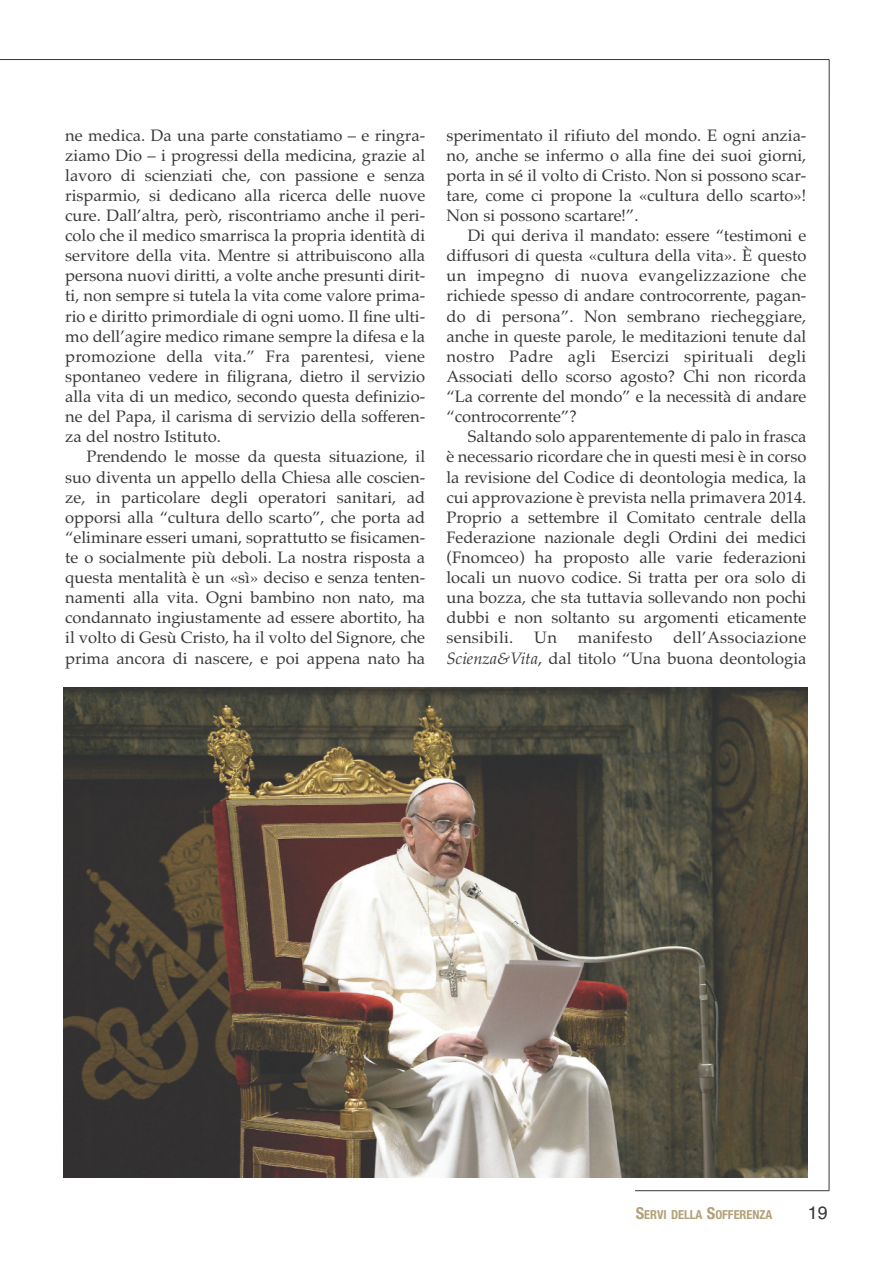
<style>
.page{position:relative;width:893px;height:1263px;background:#fff}
.page>*{position:absolute;margin:0;border:0;box-sizing:border-box;transform-origin:0 0}
.t1{font:18px "Helvetica";color:#393839}
.t2{font:16.5px/20.1px "Palatino";color:#393839;text-align:justify}
.t3{font:16.5px "Palatino";letter-spacing:.02em;color:#393839}
.t4{font:700 condensed 12.3px "Helvetica Neue";color:#b2a179}
.s1{font-style:italic}
.s2{font-size:16.5px}
</style>
<div class="page">
<hr style="left:829px;top:60px;width:1px;height:1131px;background:#393839">
<hr style="left:0;top:59px;width:829px;height:1px;background:#393839">
<hr style="left:635px;top:1190px;width:194px;height:1px;background:#393839">
<img style="left:63px;top:687px;width:745px;height:491px">
<p class="t2" style="left:65px;top:125px;width:361px">ne medica. Da una parte constatiamo – e ringra&shy;ziamo Dio – i progressi della medicina, grazie al lavoro di scienziati che, con passione e senza risparmio, si dedicano alla ricerca delle nuove cure. Dall’altra, però, riscontriamo anche il peri&shy;colo che il medico smarrisca la propria identità di servitore della vita. Mentre si attribuiscono alla persona nuovi diritti, a volte anche presunti dirit&shy;ti, non sempre si tutela la vita come valore prima&shy;rio e diritto primordiale di ogni uomo. Il fine ulti&shy;mo dell’agire medico rimane sempre la difesa e la promozione della vita.” Fra parentesi, viene spontaneo vedere in filigrana, dietro il servizio alla vita di un medico, secondo questa definizio&shy;ne del Papa, il carisma di servizio della sofferen&shy;za del nostro Istituto.</p>
<p class="t2" style="left:65px;top:447px;width:361px;text-indent:21px">Prendendo le mosse da questa situazione, il suo diventa un appello della Chiesa alle coscien&shy;ze, in particolare degli operatori sanitari, ad opporsi alla “cultura dello scarto”, che porta ad “eliminare esseri umani, soprattutto se fisicamen&shy;te o socialmente più deboli. La nostra risposta a questa mentalità è un «sì» deciso e senza tenten&shy;namenti alla vita. Ogni bambino non nato, ma condannato ingiustamente ad essere abortito, ha il volto di Gesù Cristo, ha il volto del Signore, che prima ancora di nascere, e poi appena nato ha</p>
<p class="t2" style="left:446px;top:125px;width:361px">sperimentato il rifiuto del mondo. E ogni anzia&shy;no, anche se infermo o alla fine dei suoi giorni, porta in sé il volto di Cristo. Non si possono scar&shy;tare, come ci propone la «cultura dello scarto»!<br>Non si possono scartare!”.</p>
<p class="t2" style="left:446px;top:225px;width:361px;text-indent:21px">Di qui deriva il mandato: essere “testimoni e diffusori di questa «cultura della vita». È questo un impegno di nuova evangelizzazione che richiede spesso di andare controcorrente, pagan&shy;do di persona”. Non sembrano riecheggiare, anche in queste parole, le meditazioni tenute dal nostro Padre agli Esercizi spirituali degli Associati dello scorso agosto? Chi non ricorda “La corrente del mondo” e la necessità di andare “controcorrente”?</p>
<p class="t2" style="left:446px;top:426px;width:361px;text-indent:21px">Saltando solo apparentemente di palo in frasca è necessario ricordare che in questi mesi è in corso la revisione del Codice di deontologia medica, la cui approvazione è prevista nella primavera 2014.<br>Proprio a settembre il Comitato centrale della Federazione nazionale degli Ordini dei medici (Fnomceo) ha proposto alle varie federazioni locali un nuovo codice. Si tratta per ora solo di una bozza, che sta tuttavia sollevando non pochi dubbi e non soltanto su argomenti eticamente sensibili.</p>
<p class="t2" style="left:446px;top:628px;width:361px;text-align:right">dell’Associazione<br><span class="s1">Scienza&amp;Vita</span>, dal titolo “Una buona deontologia</p>
<p class="t2" style="left:534px;top:628px;width:24px">Un</p>
<p class="t3" style="left:578px;top:628px;width:76px">manifesto</p>
<p class="t4" style="left:636px;top:1210px;width:138px"><span class="s2">S</span>ERVI DELLA <span class="s2">S</span>OFFERENZA</p>
<p class="t1" style="left:808px;top:1202px;width:22px">19</p>
</div>
